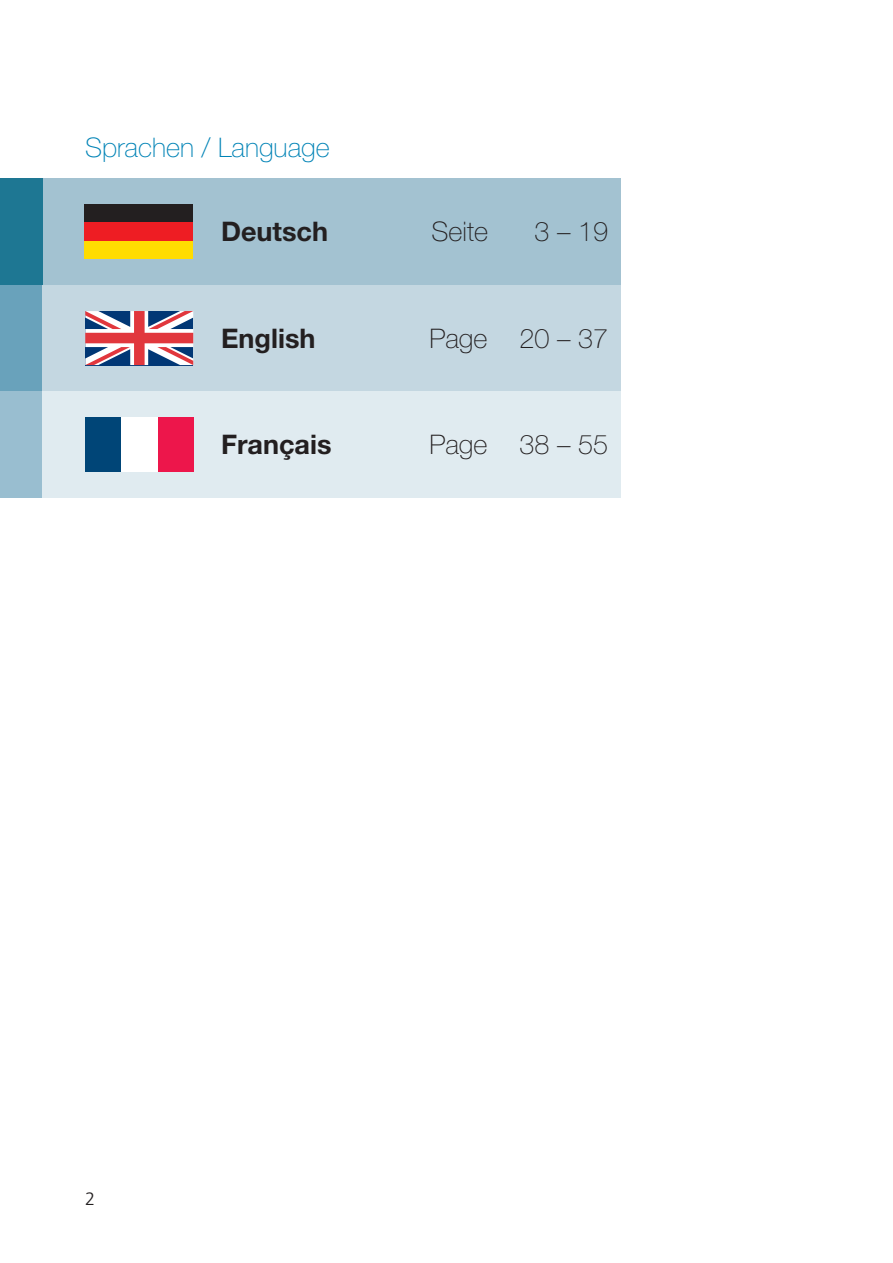
<style>
.page{position:relative;width:893px;height:1263px;background:#fff}
.page>*{position:absolute;margin:0;border:0;box-sizing:border-box;transform-origin:0 0}
.t1{font:100 27px "Helvetica Neue LT Pro";color:#231f20}
.t2{font:700 27px "Helvetica Neue LT Pro";color:#231f20}
.t3{font:100 27px "Helvetica Neue LT Pro";color:#0083b6}
.t4{font:300 18px "Frutiger";color:#231f20}
</style>
<div class="page">
<div style="left:43px;top:179px;width:578px;height:106px;background:#a3c2d1"></div>
<div style="left:0;top:179px;width:43px;height:106px;background:#1e7793"></div>
<div style="left:0;top:285px;width:43px;height:106px;background:#69a2bb"></div>
<div style="left:0;top:391px;width:43px;height:106px;background:#99bed0"></div>
<div style="left:43px;top:285px;width:578px;height:106px;background:#c4d7e1"></div>
<div style="left:43px;top:391px;width:578px;height:106px;background:#e0ebf0"></div>
<div style="left:84px;top:204px;width:109px;height:18px;background:#231f20"></div>
<div style="left:84px;top:241px;width:109px;height:18px;background:#ffdc01"></div>
<div style="left:84px;top:222px;width:109px;height:19px;background:#ee1d23"></div>
<svg style="left:85px;top:311px;width:108px;height:54px;background:#b07f91"></svg>
<div style="left:157px;top:417px;width:36px;height:54px;background:#ed164b"></div>
<div style="left:85px;top:417px;width:36px;height:54px;background:#004577"></div>
<div style="left:121px;top:417px;width:36px;height:54px;background:#fff"></div>
<p class="t3" style="left:85px;top:132px;width:246px">Sprachen / Language</p>
<p class="t2" style="left:221px;top:215px;width:109px">Deutsch</p>
<p class="t1" style="left:432px;top:216px;width:58px">Seite</p>
<p class="t1" style="left:534px;top:216px;width:75px">3 – 19</p>
<p class="t2" style="left:221px;top:321px;width:96px">English</p>
<p class="t1" style="left:429px;top:323px;width:180px">Page 20 – 37</p>
<p class="t2" style="left:221px;top:428px;width:112px">Français</p>
<p class="t1" style="left:429px;top:429px;width:180px">Page 38 – 55</p>
<p class="t4" style="left:85px;top:1188px;width:12px">2</p>
</div>
